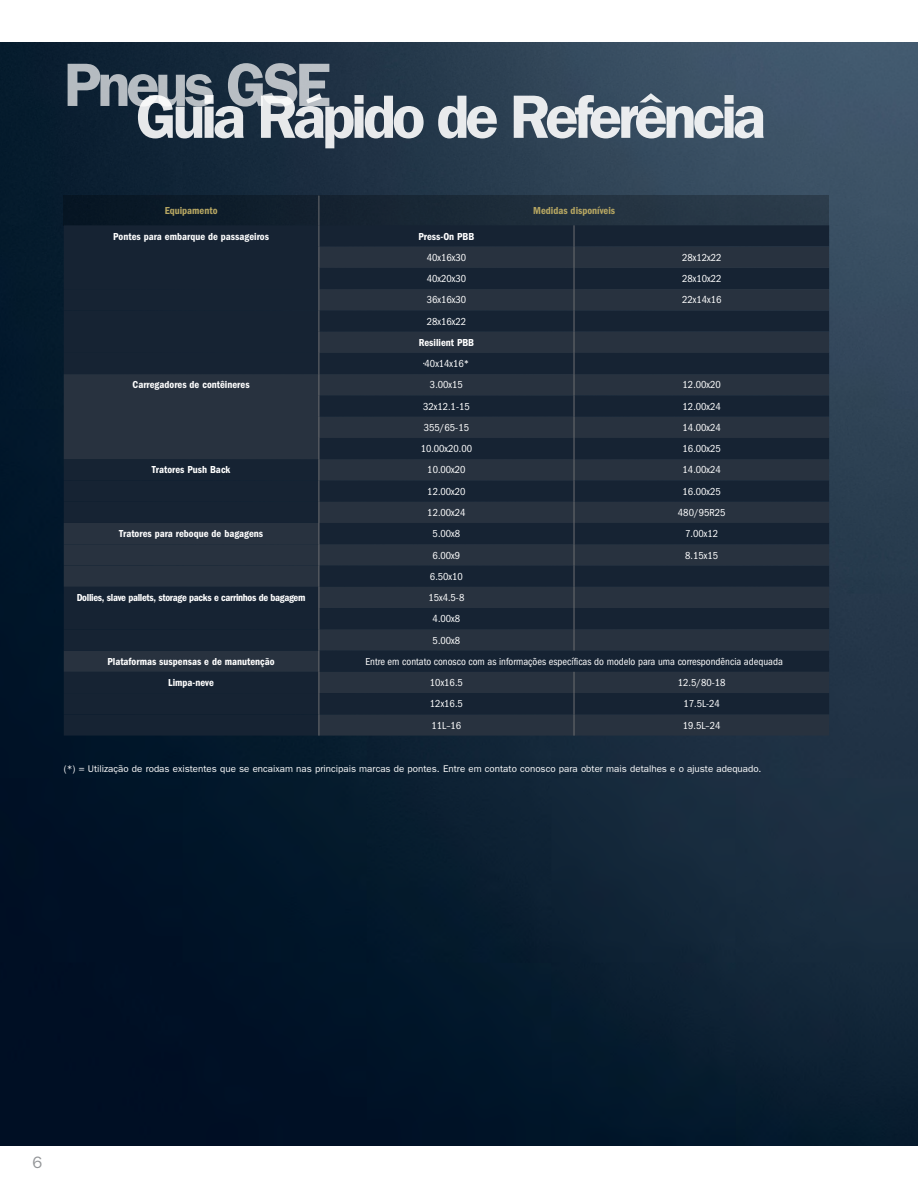
<style>
.page{position:relative;width:918px;height:1188px;background:#fff}
.page>*{position:absolute;margin:0;border:0;box-sizing:border-box;transform-origin:0 0}
.t1{font:600 61.5px "ITC Franklin Gothic Std";letter-spacing:-.07em;color:#fff}
.t2{font:16.5px "ITC Franklin Gothic Std";color:#939598}
.t3{font:condensed 10.5px/21.3px "ITC Franklin Gothic Std";color:#fff;text-align:center}
.t4{font:10.5px "ITC Franklin Gothic Std Dm Cd";color:#fff}
.t5{font:10.5px "ITC Franklin Gothic Std Dm Cd";letter-spacing:-.03em;color:#fff}
.t6{font:10.5px "ITC Franklin Gothic Std Dm Cd";color:#b6a662}
.t7{font:9.75px "ITC Franklin Gothic Std";color:#fff}
</style>
<div class="page">
<img style="left:0;top:43px;width:918px;height:1102px">
<div style="left:64px;top:196px;width:765px;height:30px;background:linear-gradient(to right,#061422,#2e3e4c)"></div>
<div style="left:64px;top:225px;width:765px;height:22px;background:#162333"></div>
<svg style="left:64px;top:247px;width:765px;height:489px;background:#1d2938"></svg>
<svg style="left:64px;top:651px;width:765px;height:63px;background:#1c2837"></svg>
<svg style="left:64px;top:289px;width:765px;height:362px;background:#1e2a39"></svg>
<svg style="left:574px;top:225px;width:1px;height:426px"></svg>
<svg style="left:319px;top:196px;width:1px;height:540px"></svg>
<svg style="left:574px;top:672px;width:1px;height:64px"></svg>
<h1 class="t1" style="left:64px;top:49px;width:269px">Pneus GSE</h1>
<h1 class="t1" style="left:136px;top:80px;width:631px">Guia Rápido de Referência</h1>
<p class="t6" style="left:165px;top:205px;width:54px">Equipamento</p>
<p class="t6" style="left:533px;top:205px;width:83px">Medidas disponíveis</p>
<p class="t4" style="left:113px;top:230px;width:157px">Pontes para embarque de passageiros</p>
<p class="t4" style="left:419px;top:230px;width:57px">Press-On PBB</p>
<p class="t3" style="left:427px;top:247px;width:41px">40x16x30</p>
<p class="t3" style="left:682px;top:247px;width:41px">28x12x22</p>
<p class="t3" style="left:427px;top:268px;width:41px">40x20x30</p>
<p class="t3" style="left:682px;top:268px;width:41px">28x10x22</p>
<p class="t3" style="left:427px;top:289px;width:41px">36x16x30</p>
<p class="t3" style="left:682px;top:289px;width:41px">22x14x16</p>
<p class="t3" style="left:427px;top:311px;width:41px">28x16x22</p>
<p class="t4" style="left:419px;top:336px;width:57px">Resilient PBB</p>
<p class="t3" style="left:424px;top:353px;width:47px">•40x14x16*</p>
<p class="t4" style="left:133px;top:379px;width:118px">Carregadores de contêineres</p>
<p class="t3" style="left:430px;top:374px;width:34px">3.00x15</p>
<p class="t3" style="left:683px;top:374px;width:40px">12.00x20</p>
<p class="t3" style="left:423px;top:396px;width:48px">32x12.1-15</p>
<p class="t3" style="left:683px;top:396px;width:40px">12.00x24</p>
<p class="t3" style="left:424px;top:417px;width:47px">355/65-15</p>
<p class="t3" style="left:683px;top:417px;width:40px">14.00x24</p>
<p class="t3" style="left:421px;top:438px;width:53px">10.00x20.00</p>
<p class="t3" style="left:683px;top:438px;width:40px">16.00x25</p>
<p class="t4" style="left:152px;top:464px;width:80px">Tratores Push Back</p>
<p class="t3" style="left:427px;top:459px;width:40px">10.00x20</p>
<p class="t3" style="left:683px;top:459px;width:40px">14.00x24</p>
<p class="t3" style="left:427px;top:481px;width:40px">12.00x20</p>
<p class="t3" style="left:683px;top:481px;width:40px">16.00x25</p>
<p class="t3" style="left:427px;top:502px;width:40px">12.00x24</p>
<p class="t3" style="left:678px;top:502px;width:49px">480/95R25</p>
<p class="t4" style="left:119px;top:528px;width:146px">Tratores para reboque de bagagens</p>
<p class="t3" style="left:433px;top:523px;width:29px">5.00x8</p>
<p class="t3" style="left:685px;top:523px;width:34px">7.00x12</p>
<p class="t3" style="left:433px;top:545px;width:29px">6.00x9</p>
<p class="t3" style="left:685px;top:545px;width:34px">8.15x15</p>
<p class="t3" style="left:430px;top:566px;width:34px">6.50x10</p>
<p class="t5" style="left:77px;top:592px;width:230px">Dollies, slave pallets, storage packs e carrinhos de bagagem</p>
<p class="t3" style="left:428px;top:587px;width:37px">15x4.5-8<br>4.00x8<br>5.00x8</p>
<p class="t4" style="left:107px;top:655px;width:169px">Plataformas suspensas e de manutenção</p>
<p class="t3" style="left:365px;top:651px;width:419px">Entre em contato conosco com as informações específicas do modelo para uma correspondência adequada</p>
<p class="t4" style="left:168px;top:677px;width:47px">Limpa-neve</p>
<p class="t3" style="left:430px;top:672px;width:34px">10x16.5</p>
<p class="t3" style="left:678px;top:672px;width:49px">12.5/80-18</p>
<p class="t3" style="left:430px;top:693px;width:34px">12x16.5</p>
<p class="t3" style="left:683px;top:693px;width:38px">17.5L-24</p>
<p class="t3" style="left:432px;top:715px;width:31px">11L–16</p>
<p class="t3" style="left:683px;top:715px;width:39px">19.5L–24</p>
<p class="t7" style="left:64px;top:763px;width:699px">(*) = Utilização de rodas existentes que se encaixam nas principais marcas de pontes. Entre em contato conosco para obter mais detalhes e o ajuste adequado.</p>
<h2 class="t2" style="left:33px;top:1153px;width:11px">6</h2>
</div>
